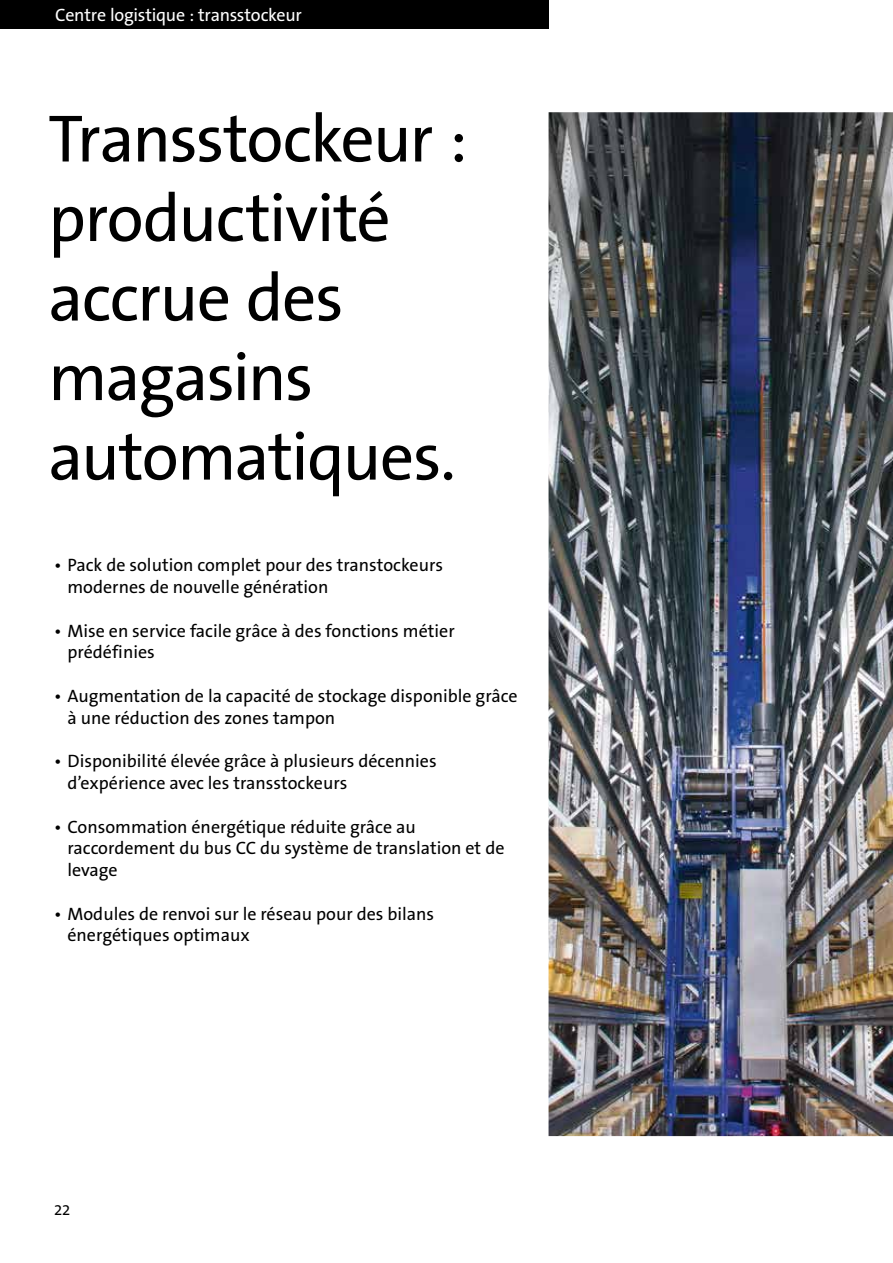
<style>
.page{position:relative;width:893px;height:1263px;background:#fff}
.page>*{position:absolute;margin:0;border:0;box-sizing:border-box;transform-origin:0 0}
.t1{font:67.5px/79.5px "The Sans B5 Plain";letter-spacing:-.025em;color:#000}
.t2{font:18px/21.8px "The Sans B5 Plain";color:#000}
.t3{font:18px "The Sans B5 Plain";letter-spacing:-.02em;color:#fff}
.t4{font:15px "Lenze The Sans";color:#000}
</style>
<div class="page">
<img style="left:549px;top:112px;width:344px;height:1024px">
<div style="left:0;top:0;width:549px;height:29px;background:#000"></div>
<p class="t3" style="left:55px;top:6px;width:248px">Centre logistique : transstockeur</p>
<h1 class="t1" style="left:48px;top:101px;width:421px">Transstockeur : productivité accrue des magasins automatiques.</h1>
<p class="t2" style="left:67px;top:555px;width:377px;text-indent:-14px">• Pack de solution complet pour des transtockeurs modernes de nouvelle génération</p>
<p class="t2" style="left:67px;top:620px;width:389px;text-indent:-14px">• Mise en service facile grâce à des fonctions métier prédéfinies</p>
<p class="t2" style="left:67px;top:686px;width:452px;text-indent:-14px">• Augmentation de la capacité de stockage disponible grâce à une réduction des zones tampon</p>
<p class="t2" style="left:67px;top:751px;width:371px;text-indent:-14px">• Disponibilité élevée grâce à plusieurs décennies d’expérience avec les transstockeurs</p>
<p class="t2" style="left:67px;top:816px;width:439px;text-indent:-14px">• Consommation énergétique réduite grâce au raccordement du bus CC du système de translation et de levage</p>
<p class="t2" style="left:67px;top:903px;width:368px;text-indent:-14px">• Modules de renvoi sur le réseau pour des bilans énergétiques optimaux</p>
<p class="t4" style="left:54px;top:1202px;width:18px">22</p>
</div>
